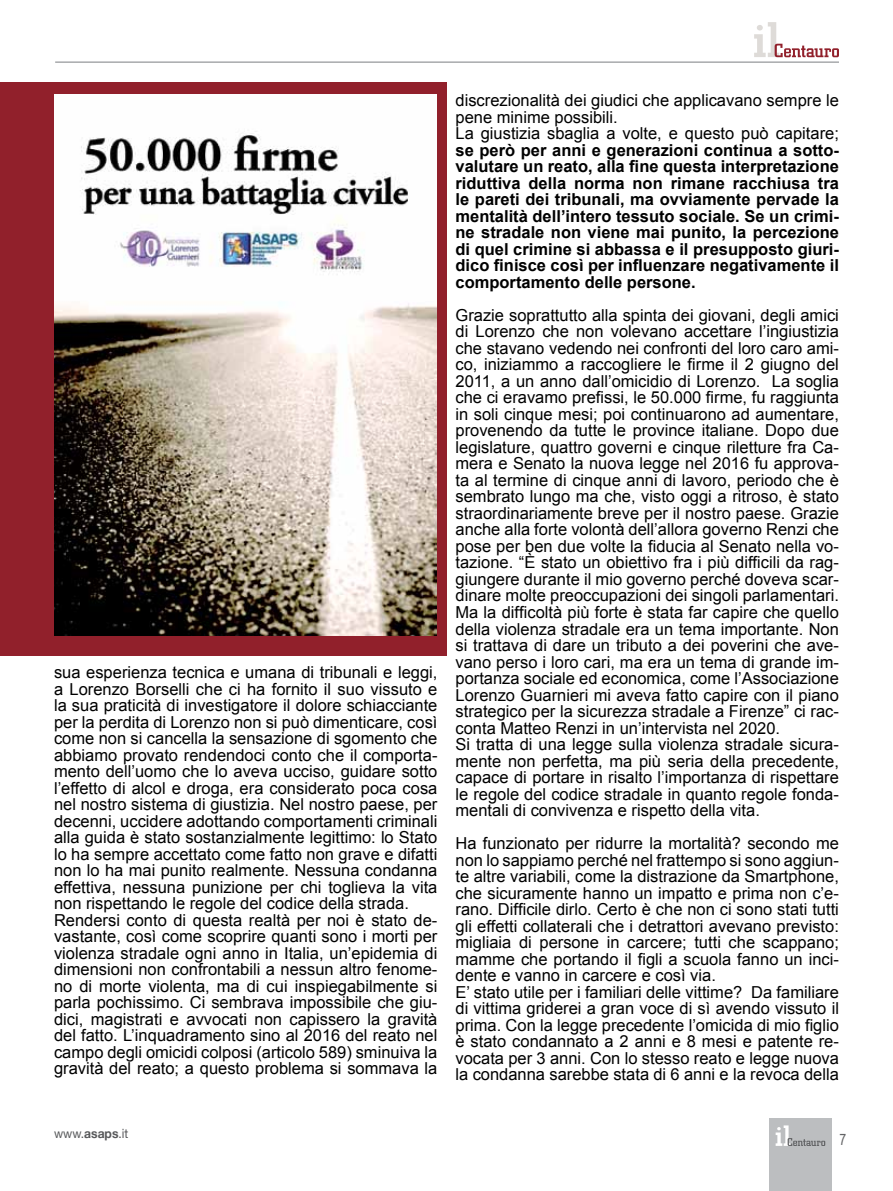
<style>
.page{position:relative;width:893px;height:1191px;background:#fff}
.page>*{position:absolute;margin:0;border:0;box-sizing:border-box;transform-origin:0 0}
.t1{font:16.5px/16.5px "Arial";color:#000}
.t2{font:700 16.5px/16.5px "Arial";color:#000;text-align:justify}
.t3{font:15.75px "Arial Narrow";color:#636466;scale:.95 1}
.t4{font:12.75px "Helvetica Neue";color:#58595b;scale:.95 1}
.s1{font-weight:700}
</style>
<div class="page">
<div style="left:0;top:83px;width:446px;height:573px;background:#91202b"></div>
<div style="left:770px;top:1118px;width:62px;height:73px;background:#bcbec0"></div>
<svg style="left:776px;top:1125px;width:49px;height:21px"></svg>
<svg style="left:754px;top:22px;width:85px;height:35px"></svg>
<hr style="left:55px;top:61px;width:784px;height:2px;background:#a7a9ac">
<img style="left:54px;top:94px;width:383px;height:541px">
<p class="t1" style="left:54px;top:664px;width:385px">sua esperienza tecnica e umana di tribunali e leggi, a Lorenzo Borselli che ci ha fornito il suo vissuto e la sua praticità di investigatore il dolore schiacciante per la perdita di Lorenzo non si può dimenticare, così come non si cancella la sensazione di sgomento che abbiamo provato rendendoci conto che il comporta&shy;mento dell’uomo che lo aveva ucciso, guidare sotto l’effetto di alcol e droga, era considerato poca cosa nel nostro sistema di giustizia. Nel nostro paese, per decenni, uccidere adottando comportamenti criminali alla guida è stato sostanzialmente legittimo: lo Stato lo ha sempre accettato come fatto non grave e difatti non lo ha mai punito realmente. Nessuna condanna effettiva, nessuna punizione per chi toglieva la vita non rispettando le regole del codice della strada.<br>Rendersi conto di questa realtà per noi è stato de&shy;vastante, così come scoprire quanti sono i morti per violenza stradale ogni anno in Italia, un’epidemia di dimensioni non confrontabili a nessun altro fenome&shy;no di morte violenta, ma di cui inspiegabilmente si parla pochissimo. Ci sembrava impossibile che giu&shy;dici, magistrati e avvocati non capissero la gravità del fatto. L’inquadramento sino al 2016 del reato nel campo degli omicidi colposi (articolo 589) sminuiva la gravità del reato; a questo problema si sommava la</p>
<p class="t1" style="left:455px;top:92px;width:385px">discrezionalità dei giudici che applicavano sempre le pene minime possibili.<br>La giustizia sbaglia a volte, e questo può capitare;</p>
<p class="t2" style="left:455px;top:142px;width:385px">se però per anni e generazioni continua a sotto&shy;valutare un reato, alla fine questa interpretazione riduttiva della norma non rimane racchiusa tra le pareti dei tribunali, ma ovviamente pervade la mentalità dell’intero tessuto sociale. Se un crimi&shy;ne stradale non viene mai punito, la percezione di quel crimine si abbassa e il presupposto giuri&shy;dico finisce così per influenzare negativamente il comportamento delle persone.</p>
<p class="t1" style="left:455px;top:307px;width:385px">Grazie soprattutto alla spinta dei giovani, degli amici di Lorenzo che non volevano accettare l’ingiustizia che stavano vedendo nei confronti del loro caro ami&shy;co, iniziammo a raccogliere le firme il 2 giugno del 2011, a un anno dall’omicidio di Lorenzo. La soglia che ci eravamo prefissi, le 50.000 firme, fu raggiunta in soli cinque mesi; poi continuarono ad aumentare, provenendo da tutte le province italiane. Dopo due legislature, quattro governi e cinque riletture fra Ca&shy;mera e Senato la nuova legge nel 2016 fu approva&shy;ta al termine di cinque anni di lavoro, periodo che è sembrato lungo ma che, visto oggi a ritroso, è stato straordinariamente breve per il nostro paese. Grazie anche alla forte volontà dell’allora governo Renzi che pose per ben due volte la fiducia al Senato nella vo&shy;tazione. “È stato un obiettivo fra i più difficili da rag&shy;giungere durante il mio governo perché doveva scar&shy;dinare molte preoccupazioni dei singoli parlamentari.<br>Ma la difficoltà più forte è stata far capire che quello della violenza stradale era un tema importante. Non si trattava di dare un tributo a dei poverini che ave&shy;vano perso i loro cari, ma era un tema di grande im&shy;portanza sociale ed economica, come l’Associazione Lorenzo Guarnieri mi aveva fatto capire con il piano strategico per la sicurezza stradale a Firenze” ci rac&shy;conta Matteo Renzi in un’intervista nel 2020.<br>Si tratta di una legge sulla violenza stradale sicura&shy;mente non perfetta, ma più seria della precedente, capace di portare in risalto l’importanza di rispettare le regole del codice stradale in quanto regole fonda&shy;mentali di convivenza e rispetto della vita.</p>
<p class="t1" style="left:455px;top:835px;width:385px">Ha funzionato per ridurre la mortalità? secondo me non lo sappiamo perché nel frattempo si sono aggiun&shy;te altre variabili, come la distrazione da Smartphone, che sicuramente hanno un impatto e prima non c’e&shy;rano. Difficile dirlo. Certo è che non ci sono stati tutti gli effetti collaterali che i detrattori avevano previsto: migliaia di persone in carcere; tutti che scappano; mamme che portando il figli a scuola fanno un inci&shy;dente e vanno in carcere e così via.<br>E’ stato utile per i familiari delle vittime? Da familiare di vittima griderei a gran voce di sì avendo vissuto il prima. Con la legge precedente l’omicida di mio figlio è stato condannato a 2 anni e 8 mesi e patente re&shy;vocata per 3 anni. Con lo stesso reato e legge nuova la condanna sarebbe stata di 6 anni e la revoca della</p>
<p class="t4" style="left:54px;top:1126px;width:80px">www.<span class="s1">asaps</span>.it</p>
<p class="t3" style="left:840px;top:1127px;width:9px">7</p>
</div>
